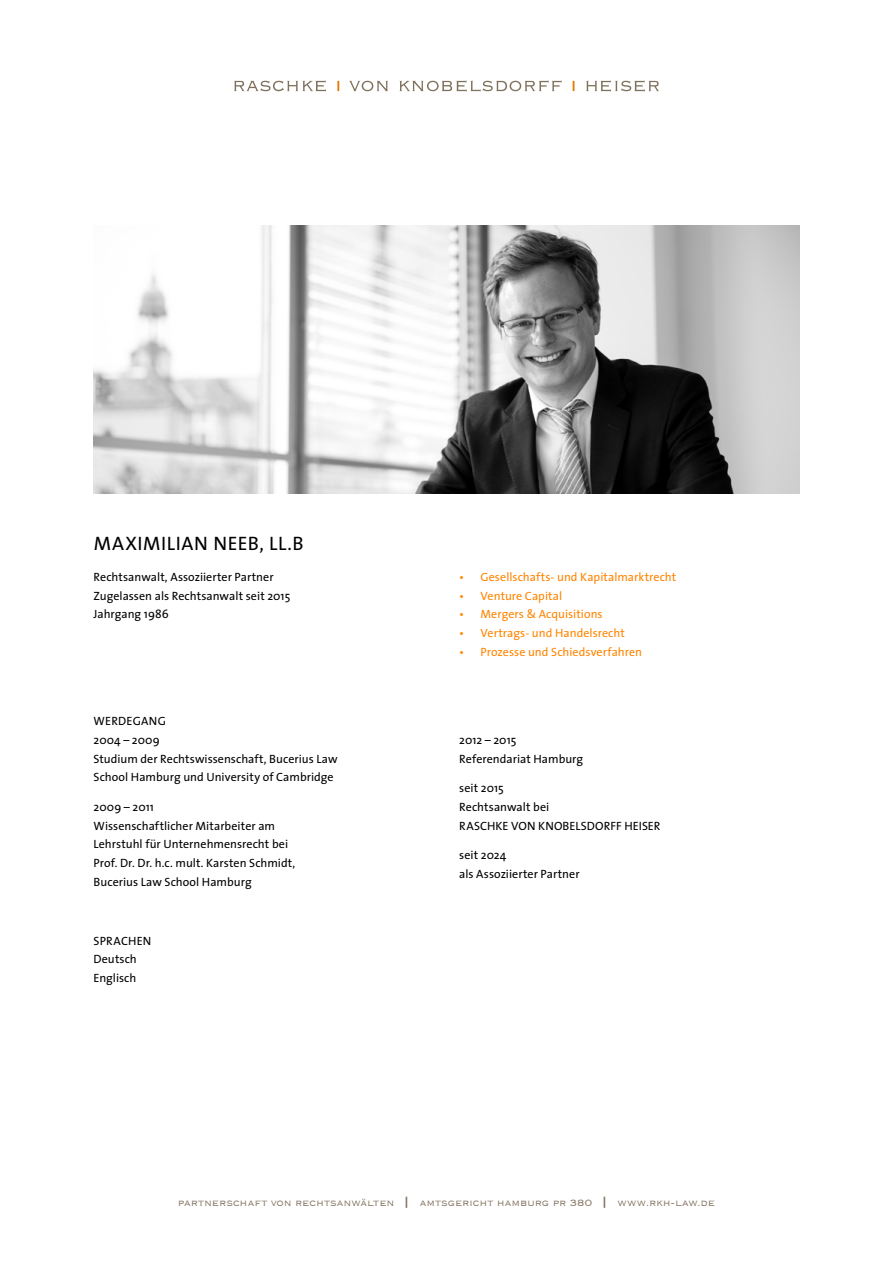
<style>
.page{position:relative;width:893px;height:1263px;background:#fff}
.page>*{position:absolute;margin:0;border:0;box-sizing:border-box;transform-origin:0 0}
.t1{font:19.5px "The Sans";letter-spacing:.03em;color:#000}
.t2{font:12px/18.8px "The Sans";letter-spacing:.005em;color:#000}
.t3{font:12px "The Sans";letter-spacing:.005em;color:#ff8400}
.t4{font:300 12px "Copperplate";letter-spacing:-.005em;color:#80705d}
.s1{font-family:"Gill Sans";font-weight:700}
</style>
<div class="page">
<img style="left:94px;top:225px;width:705px;height:268px">
<svg style="left:337px;top:81px;width:2px;height:10px"></svg>
<svg style="left:234px;top:80px;width:92px;height:12px"></svg>
<svg style="left:349px;top:81px;width:39px;height:10px"></svg>
<svg style="left:399px;top:80px;width:163px;height:12px"></svg>
<svg style="left:586px;top:80px;width:73px;height:12px"></svg>
<h1 class="t1" style="left:94px;top:528px;width:211px">MAXIMILIAN NEEB, LL.B</h1>
<p class="t2" style="left:94px;top:567px;width:198px">Rechtsanwalt, Assoziierter Partner<br>Zugelassen als Rechtsanwalt seit 2015<br>Jahrgang 1986</p>
<p class="t3" style="left:459px;top:567px;width:219px">• Gesellschafts- und Kapitalmarktrecht</p>
<p class="t3" style="left:459px;top:586px;width:104px">• Venture Capital</p>
<p class="t3" style="left:459px;top:604px;width:145px">• Mergers &amp; Acquisitions</p>
<p class="t3" style="left:459px;top:623px;width:167px">• Vertrags- und Handelsrecht</p>
<p class="t3" style="left:459px;top:642px;width:184px">• Prozesse und Schiedsverfahren</p>
<p class="t2" style="left:94px;top:711px;width:246px">WERDEGANG<br>2004 – 2009<br>Studium der Rechtswissenschaft, Bucerius Law<br>School Hamburg und University of Cambridge</p>
<p class="t2" style="left:94px;top:797px;width:203px">2009 – 2011<br>Wissenschaftlicher Mitarbeiter am<br>Lehrstuhl für Unternehmensrecht bei<br>Prof. Dr. Dr. h.c. mult. Karsten Schmidt,<br>Bucerius Law School Hamburg</p>
<p class="t2" style="left:94px;top:931px;width:59px">SPRACHEN<br>Deutsch<br>Englisch</p>
<p class="t2" style="left:459px;top:730px;width:126px">2012 – 2015<br>Referendariat Hamburg</p>
<p class="t2" style="left:459px;top:778px;width:203px">seit 2015<br>Rechtsanwalt bei<br>RASCHKE VON KNOBELSDORFF HEISER</p>
<p class="t2" style="left:459px;top:845px;width:122px">seit 2024<br>als Assoziierter Partner</p>
<p class="t4" style="left:178px;top:1195px;width:539px">partnerschaft von rechtsanwälten <span class="s1">|</span> amtsgericht hamburg pr 380 <span class="s1">|</span> www.rkh-law.de</p>
</div>
